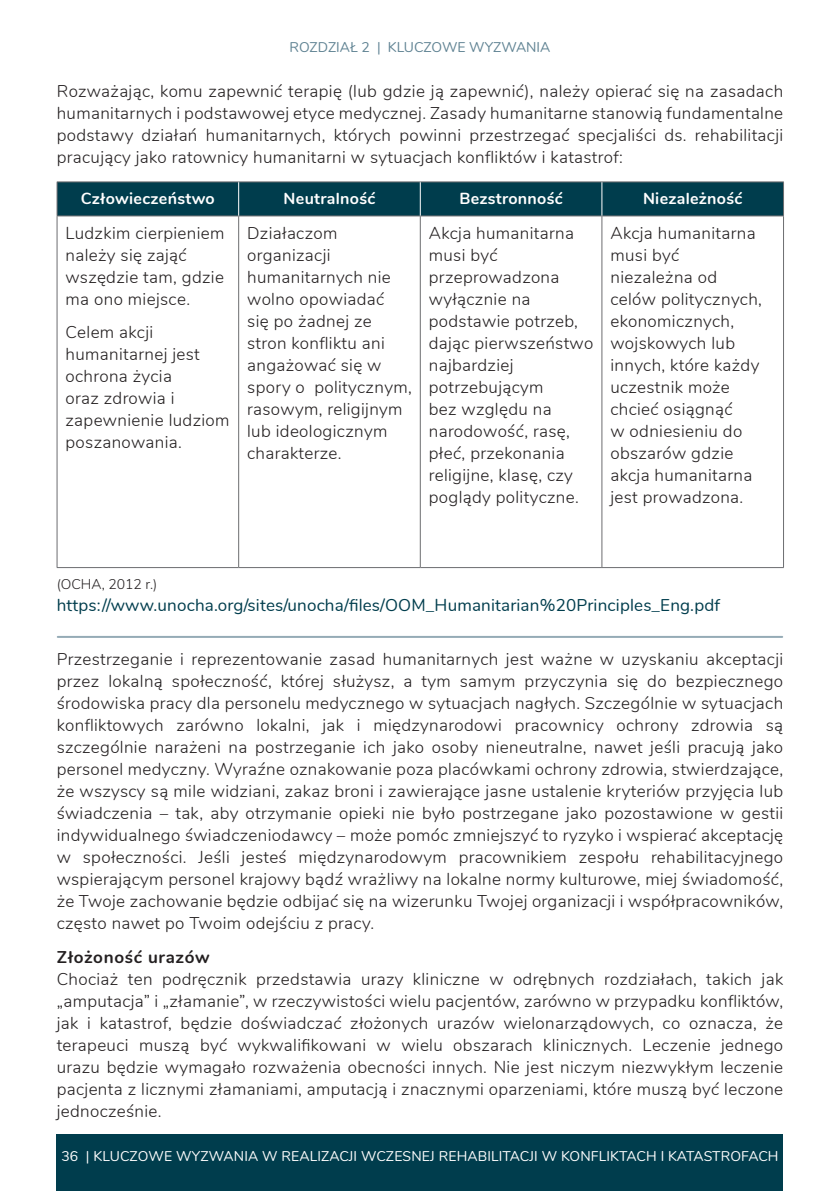
<style>
.page{position:relative;width:840px;height:1191px;background:#fff}
.page>*{position:absolute;margin:0;border:0;box-sizing:border-box;transform-origin:0 0}
.Body_copy_8_5_light{font:300 17px/22px "Nunito";letter-spacing:.02em;color:#231f20}
.Body_copy_8_5_light-2{font:17px "Nunito";letter-spacing:.01em;color:#003d4d}
.subheading_3{font:700 17px "Nunito";letter-spacing:.04em;color:#231f20}
.Body_copy_8_5_light-3{font:700 16px "Nunito";letter-spacing:.02em;color:#fff}
.t1{font:14px "Nunito";letter-spacing:.01em;color:#fff}
.page_header{font:14px "Nunito";color:#608393}
.DIAGRAM_LEGEND_1{font:300 14px "Nunito";color:#231f20}
</style>
<div class="page">
<div style="left:57px;top:1134px;width:725px;height:57px;background:#003d4d"></div>
<div style="left:58px;top:183px;width:724px;height:33px;background:#003d4d"></div>
<hr style="left:57px;top:182px;width:181px;height:1px;background:#6c6d70">
<hr style="left:57px;top:182px;width:1px;height:34px;background:#6c6d70">
<hr style="left:238px;top:182px;width:182px;height:1px;background:#6c6d70">
<hr style="left:420px;top:182px;width:181px;height:1px;background:#6c6d70">
<hr style="left:601px;top:182px;width:182px;height:1px;background:#6c6d70">
<hr style="left:782px;top:182px;width:1px;height:34px;background:#6c6d70">
<hr style="left:57px;top:216px;width:181px;height:1px;background:#6c6d70">
<hr style="left:57px;top:216px;width:1px;height:351px;background:#6c6d70">
<hr style="left:238px;top:216px;width:182px;height:1px;background:#6c6d70">
<hr style="left:238px;top:216px;width:1px;height:351px;background:#6c6d70">
<hr style="left:420px;top:216px;width:181px;height:1px;background:#6c6d70">
<hr style="left:419px;top:216px;width:1px;height:351px;background:#6c6d70">
<hr style="left:601px;top:216px;width:182px;height:1px;background:#6c6d70">
<hr style="left:601px;top:216px;width:1px;height:351px;background:#6c6d70">
<hr style="left:782px;top:216px;width:1px;height:351px;background:#6c6d70">
<hr style="left:57px;top:567px;width:181px;height:1px;background:#6c6d70">
<hr style="left:238px;top:567px;width:182px;height:1px;background:#6c6d70">
<hr style="left:420px;top:567px;width:181px;height:1px;background:#6c6d70">
<hr style="left:601px;top:567px;width:182px;height:1px;background:#6c6d70">
<hr style="left:238px;top:182px;width:1px;height:34px;background:#fff">
<hr style="left:419px;top:182px;width:1px;height:34px;background:#fff">
<hr style="left:601px;top:182px;width:1px;height:34px;background:#fff">
<hr style="left:58px;top:636px;width:723px;height:2px;background:#95abb6">
<p class="page_header" style="left:289px;top:37px;width:262px">ROZDZIAŁ 2 | KLUCZOWE WYZWANIA</p>
<p class="Body_copy_8_5_light" style="left:57px;top:79px;width:727px;text-align:justify">Rozważając, komu zapewnić terapię (lub gdzie ją zapewnić), należy opierać się na zasadach humanitarnych i podstawowej etyce medycznej. Zasady humanitarne stanowią fundamentalne podstawy działań humanitarnych, których powinni przestrzegać specjaliści ds. rehabilitacji pracujący jako ratownicy humanitarni w sytuacjach konfliktów i katastrof:</p>
<p class="Body_copy_8_5_light-3" style="left:81px;top:186px;width:135px">Człowieczeństwo</p>
<p class="Body_copy_8_5_light-3" style="left:283px;top:186px;width:93px">Neutralność</p>
<p class="Body_copy_8_5_light-3" style="left:459px;top:186px;width:105px">Bezstronność</p>
<p class="Body_copy_8_5_light-3" style="left:642px;top:186px;width:101px">Niezależność</p>
<p class="Body_copy_8_5_light" style="left:65px;top:221px;width:160px">Ludzkim cierpieniem należy się zająć wszędzie tam, gdzie ma ono miejsce.</p>
<p class="Body_copy_8_5_light" style="left:65px;top:320px;width:165px">Celem akcji humanitarnej jest ochrona życia<br>oraz zdrowia i zapewnienie ludziom poszanowania.</p>
<p class="Body_copy_8_5_light" style="left:247px;top:221px;width:166px">Działaczom organizacji humanitarnych nie wolno opowiadać<br>się po żadnej ze stron konfliktu ani angażować się w spory o politycznym, rasowym, religijnym lub ideologicznym charakterze.</p>
<p class="Body_copy_8_5_light" style="left:428px;top:221px;width:166px">Akcja humanitarna musi być przeprowadzona wyłącznie na podstawie potrzeb, dając pierwszeństwo najbardziej potrzebującym<br>bez względu na narodowość, rasę, płeć, przekonania religijne, klasę, czy poglądy polityczne.</p>
<p class="Body_copy_8_5_light" style="left:610px;top:221px;width:153px">Akcja humanitarna musi być niezależna od celów politycznych, ekonomicznych, wojskowych lub innych, które każdy uczestnik może chcieć osiągnąć<br>w odniesieniu do obszarów gdzie akcja humanitarna jest prowadzona.</p>
<p class="DIAGRAM_LEGEND_1" style="left:57px;top:574px;width:102px">(OCHA, 2012 r.)</p>
<p class="Body_copy_8_5_light-2" style="left:57px;top:592px;width:664px">https://www.unocha.org/sites/unocha/files/OOM_Humanitarian%20Principles_Eng.pdf</p>
<p class="Body_copy_8_5_light" style="left:57px;top:647px;width:727px;text-align:justify">Przestrzeganie i reprezentowanie zasad humanitarnych jest ważne w uzyskaniu akceptacji przez lokalną społeczność, której służysz, a tym samym przyczynia się do bezpiecznego środowiska pracy dla personelu medycznego w sytuacjach nagłych. Szczególnie w sytuacjach konfliktowych zarówno lokalni, jak i międzynarodowi pracownicy ochrony zdrowia są szczególnie narażeni na postrzeganie ich jako osoby nieneutralne, nawet jeśli pracują jako personel medyczny. Wyraźne oznakowanie poza placówkami ochrony zdrowia, stwierdzające, że wszyscy są mile widziani, zakaz broni i zawierające jasne ustalenie kryteriów przyjęcia lub świadczenia – tak, aby otrzymanie opieki nie było postrzegane jako pozostawione w gestii indywidualnego świadczeniodawcy – może pomóc zmniejszyć to ryzyko i wspierać akceptację w społeczności. Jeśli jesteś międzynarodowym pracownikiem zespołu rehabilitacyjnego wspierającym personel krajowy bądź wrażliwy na lokalne normy kulturowe, miej świadomość, że Twoje zachowanie będzie odbijać się na wizerunku Twojej organizacji i współpracowników, często nawet po Twoim odejściu z pracy.</p>
<p class="subheading_3" style="left:57px;top:944px;width:154px">Złożoność urazów</p>
<p class="Body_copy_8_5_light" style="left:57px;top:966px;width:727px;text-align:justify">Chociaż ten podręcznik przedstawia urazy kliniczne w odrębnych rozdziałach, takich jak „amputacja” i „złamanie”, w rzeczywistości wielu pacjentów, zarówno w przypadku konfliktów, jak i katastrof, będzie doświadczać złożonych urazów wielonarządowych, co oznacza, że terapeuci muszą być wykwalifikowani w wielu obszarach klinicznych. Leczenie jednego urazu będzie wymagało rozważenia obecności innych. Nie jest niczym niezwykłym leczenie pacjenta z licznymi złamaniami, amputacją i znacznymi oparzeniami, które muszą być leczone jednocześnie.</p>
<p class="t1" style="left:61px;top:1145px;width:718px">36 | KLUCZOWE WYZWANIA W REALIZACJI WCZESNEJ REHABILITACJI W KONFLIKTACH I KATASTROFACH</p>
</div>
